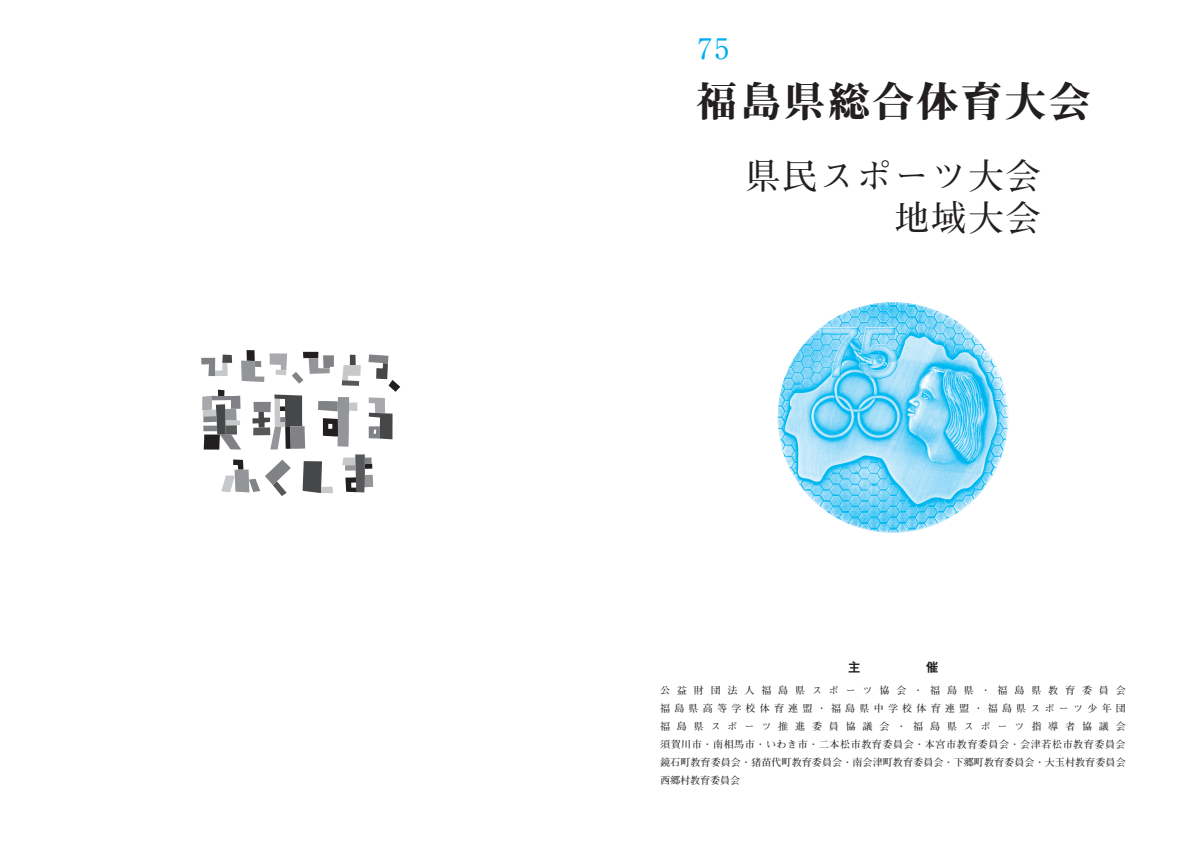
<style>
.page{position:relative;width:1191px;height:842px;background:#fff}
.page>*{position:absolute;margin:0;border:0;box-sizing:border-box;transform-origin:0 0}
.t1{font:42px "Midashi Min Pr 6 N MA31";letter-spacing:.05em;color:#231f20}
.t2{font:700 35.4px/42.5px "Futo Min A101 Pr 6 N";letter-spacing:.05em;color:#231f20;text-align:right}
.t3{font:28.4px "Ryumin Pr 6 N";color:#00aeef}
.t4{font:700 10px/18px "Futo Min A101 Pr 6 N";letter-spacing:.01em;color:#231f20;text-align:justify}
</style>
<div class="page">
<img style="left:777px;top:302px;width:231px;height:231px;border-radius:115px">
<div style="left:350px;top:355px;width:6px;height:10px;background:#464748"></div>
<svg style="left:342px;top:365px;width:19px;height:21px"></svg>
<svg style="left:221px;top:459px;width:70px;height:37px"></svg>
<svg style="left:302px;top:461px;width:31px;height:32px"></svg>
<svg style="left:342px;top:454px;width:31px;height:38px"></svg>
<div style="left:303px;top:352px;width:15px;height:6px;background:#231f20"></div>
<svg style="left:309px;top:355px;width:25px;height:19px"></svg>
<svg style="left:241px;top:350px;width:62px;height:34px"></svg>
<svg style="left:201px;top:355px;width:31px;height:21px"></svg>
<svg style="left:252px;top:394px;width:53px;height:55px"></svg>
<svg style="left:202px;top:390px;width:39px;height:60px"></svg>
<svg style="left:318px;top:397px;width:39px;height:50px"></svg>
<svg style="left:368px;top:354px;width:32px;height:85px"></svg>
<h3 class="t3" style="left:698px;top:26px;width:33px">75</h3>
<h1 class="t1" style="left:696px;top:69px;width:396px">福島県総合体育大会</h1>
<h2 class="t2" style="left:745px;top:153px;width:297px">県民スポーツ大会地域大会</h2>
<p class="t4" style="left:660px;top:680px;width:467px">公益財団法人福島県スポーツ協会・福島県・福島県教育委員会福島県高等学校体育連盟・福島県中学校体育連盟・福島県スポーツ少年団福島県スポーツ推進委員協議会・福島県スポーツ指導者協議会須賀川市・南相馬市・いわき市・二本松市教育委員会・本宮市教育委員会・会津若松市教育委員会鏡石町教育委員会・猪苗代町教育委員会・南会津町教育委員会・下郷町教育委員会・大玉村教育委員会西郷村教育委員会</p>
</div>
